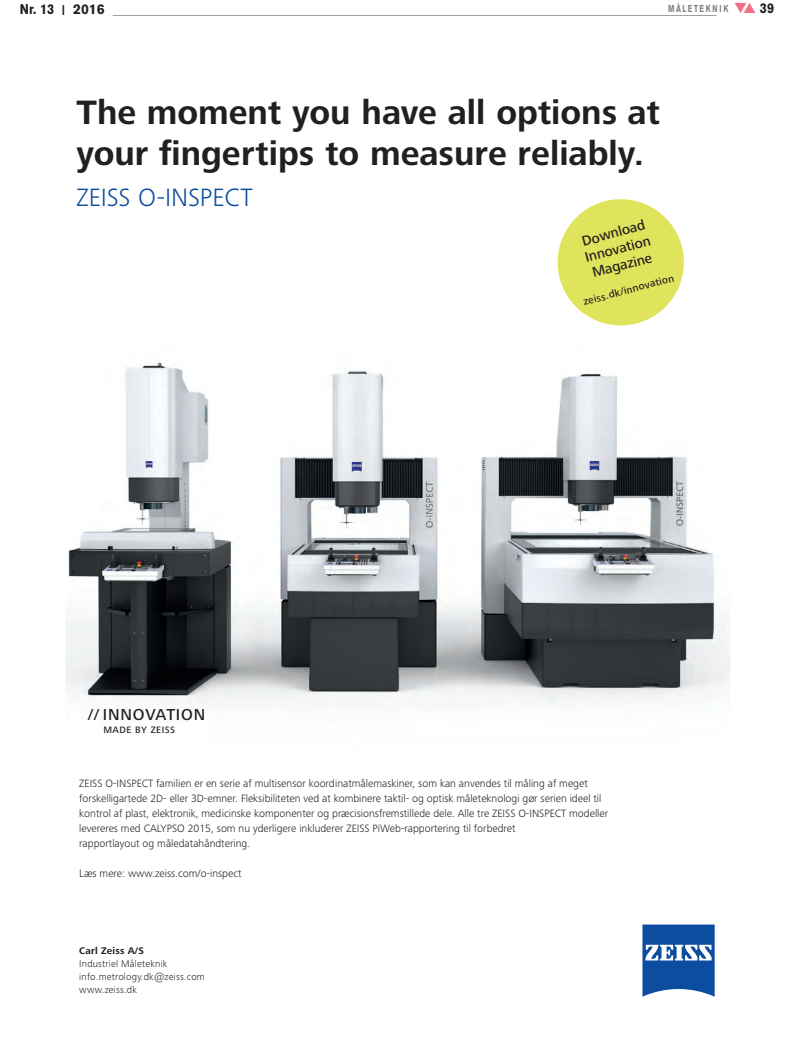
<style>
.page{position:relative;width:794px;height:1049px;background:#fff}
.page>*{position:absolute;margin:0;border:0;box-sizing:border-box;transform-origin:0 0}
.t1{font:700 35px/41px "Zeiss Frutiger Next Pro";color:#231f20}
.t2{font:300 27.5px "Zeiss Frutiger Next Pro";letter-spacing:.02em;color:#080302}
.t3{font:300 26px "Zeiss Frutiger Next Pro";letter-spacing:-.005em;color:#0d4da1}
.t4{font:500 16.4px "Zeiss Frutiger Next Pro";letter-spacing:.05em;color:#231f20}
.t5{font:500 14.4px/16.5px "Zeiss Frutiger Next Pro";color:#231f20;text-align:justify}
.t6{font:700 14px "Akzidenz Grotesk BE";color:#231f20;scale:.9 1}
.t7{font:300 11px/15px "Zeiss Frutiger Next Pro";color:#231f20}
.t8{font:500 10.6px "Zeiss Frutiger Next Pro";color:#231f20}
.t9{font:300 10px/13px "Zeiss Frutiger Next Pro";letter-spacing:.02em;color:#231f20}
.t10{font:700 10px "Akzidenz Grotesk BE";letter-spacing:.225em;color:#808285;scale:.7 1}
.t11{font:500 9.7px "Zeiss Frutiger Next Pro";letter-spacing:.05em;color:#231f20}
.t12{font:500 8.1px "Zeiss Frutiger Next Pro";letter-spacing:.05em;color:#080302}
.s1{color:#f17085}
.s2{font-size:14px;color:#231f20}
.s3{font-weight:700}
</style>
<div class="page">
<hr style="left:113px;top:15px;width:603px;height:1px;background:#9e9fa3">
<img style="left:66px;top:360px;width:664px;height:348px">
<svg style="left:642px;top:924px;width:72px;height:73px"></svg>
<svg style="left:557px;top:199px;width:127px;height:127px"></svg>
<p class="t6" style="left:20px;top:4px;width:96px">Nr. 13 I 2016</p>
<p class="t10" style="left:668px;top:5px;width:153px">MÅLETEKNIK <span class="s1">❑</span> <span class="s2">39</span></p>
<p class="t1" style="left:76px;top:92px;width:585px">The moment you have all options at your fingertips to measure reliably.</p>
<p class="t3" style="left:77px;top:188px;width:178px">ZEISS O-INSPECT</p>
<p class="t5" style="left:579px;top:235px;width:69px;rotate:-15deg">Download Innovation Magazine</p>
<p class="t8" style="left:582px;top:298px;width:95px;rotate:-15deg">zeiss.dk/innovation</p>
<p class="t2" style="left:69px;top:130px;width:392px">The moment you have all options</p>
<p class="t4" style="left:88px;top:708px;width:119px">// INNOVATION</p>
<p class="t11" style="left:103px;top:726px;width:73px">MADE BY ZEISS</p>
<p class="t12" style="left:82px;top:775px;width:62px">MADE BY ZEISS</p>
<p class="t7" style="left:79px;top:777px;width:530px">ZEISS O-INSPECT familien er en serie af multisensor koordinatmålemaskiner, som kan anvendes til måling af meget forskelligartede 2D- eller 3D-emner. Fleksibiliteten ved at kombinere taktil- og optisk måleteknologi gør serien ideel til kontrol af plast, elektronik, medicinske komponenter og præcisionsfremstillede dele. Alle tre ZEISS O-INSPECT modeller levereres med CALYPSO 2015, som nu yderligere inkluderer ZEISS PiWeb-rapportering til forbedret<br>rapportlayout og måledatahåndtering.</p>
<p class="t7" style="left:79px;top:867px;width:164px">Læs mere: www.zeiss.com/o-inspect</p>
<p class="t9" style="left:79px;top:944px;width:127px"><span class="s3">Carl Zeiss A/S<br></span>Industriel Måleteknik info.metrology.dk@zeiss.com www.zeiss.dk</p>
</div>
